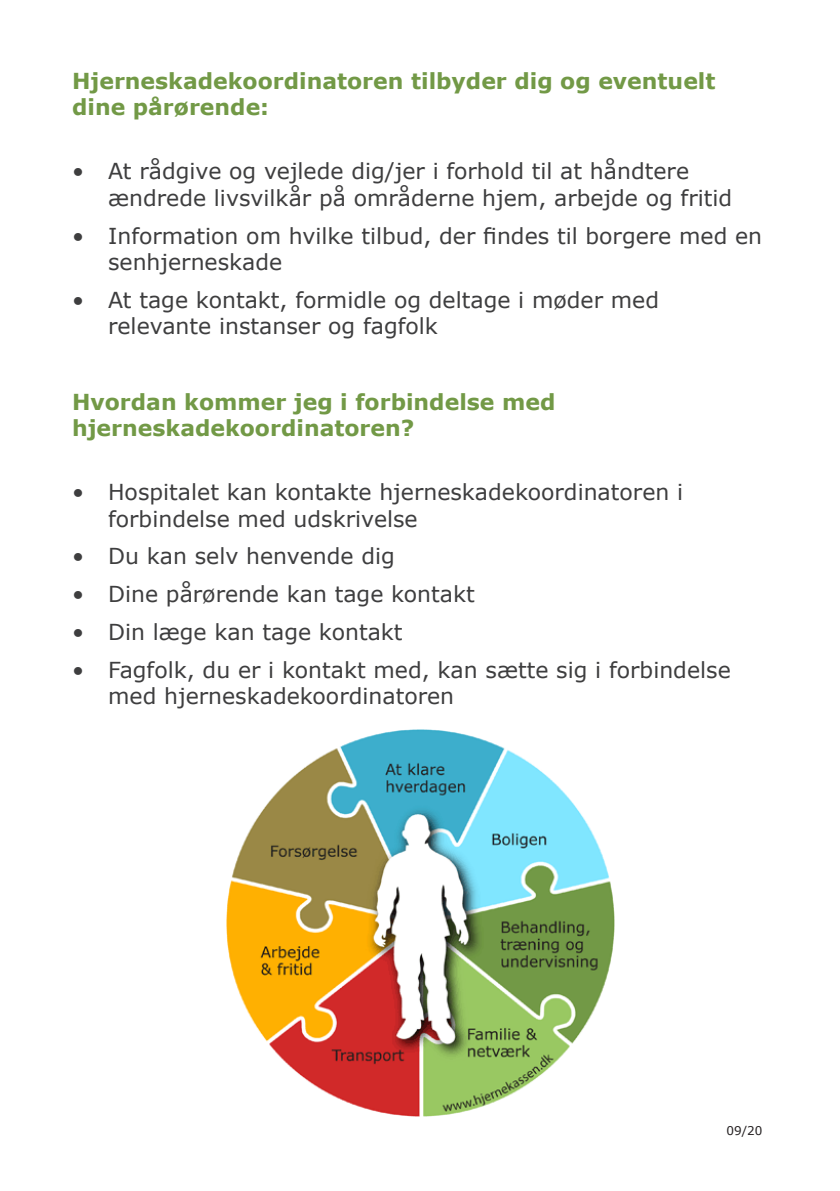
<style>
.page{position:relative;width:840px;height:1191px;background:#fff}
.page>*{position:absolute;margin:0;border:0;box-sizing:border-box;transform-origin:0 0}
.t1{font:22px/26.4px "Verdana";color:#3e3e3f}
.t2{font:700 22px/26.4px "Verdana";color:#729946}
.t3{font:12px "Verdana";color:#231f20}
</style>
<div class="page">
<img style="left:226px;top:729px;width:387px;height:387px">
<p class="t2" style="left:72px;top:67px;width:644px">Hjerneskadekoordinatoren tilbyder dig og eventuelt dine pårørende:</p>
<p class="t1" style="left:108px;top:158px;width:625px;text-indent:-36px">• At rådgive og vejlede dig/jer i forhold til at håndtere ændrede livsvilkår på områderne hjem, arbejde og fritid</p>
<p class="t1" style="left:108px;top:222px;width:655px;text-indent:-36px">• Information om hvilke tilbud, der findes til borgere med en senhjerneskade</p>
<p class="t1" style="left:108px;top:286px;width:552px;text-indent:-36px">• At tage kontakt, formidle og deltage i møder med relevante instanser og fagfolk</p>
<p class="t2" style="left:72px;top:388px;width:484px">Hvordan kommer jeg i forbindelse med hjerneskadekoordinatoren?</p>
<p class="t1" style="left:108px;top:479px;width:576px;text-indent:-36px">• Hospitalet kan kontakte hjerneskadekoordinatoren i forbindelse med udskrivelse</p>
<p class="t1" style="left:72px;top:543px;width:324px">• Du kan selv henvende dig</p>
<p class="t1" style="left:72px;top:581px;width:404px">• Dine pårørende kan tage kontakt</p>
<p class="t1" style="left:72px;top:618px;width:332px">• Din læge kan tage kontakt</p>
<p class="t1" style="left:108px;top:656px;width:623px;text-indent:-36px">• Fagfolk, du er i kontakt med, kan sætte sig i forbindelse med hjerneskadekoordinatoren</p>
<p class="t3" style="left:726px;top:1122px;width:37px">09/20</p>
</div>
